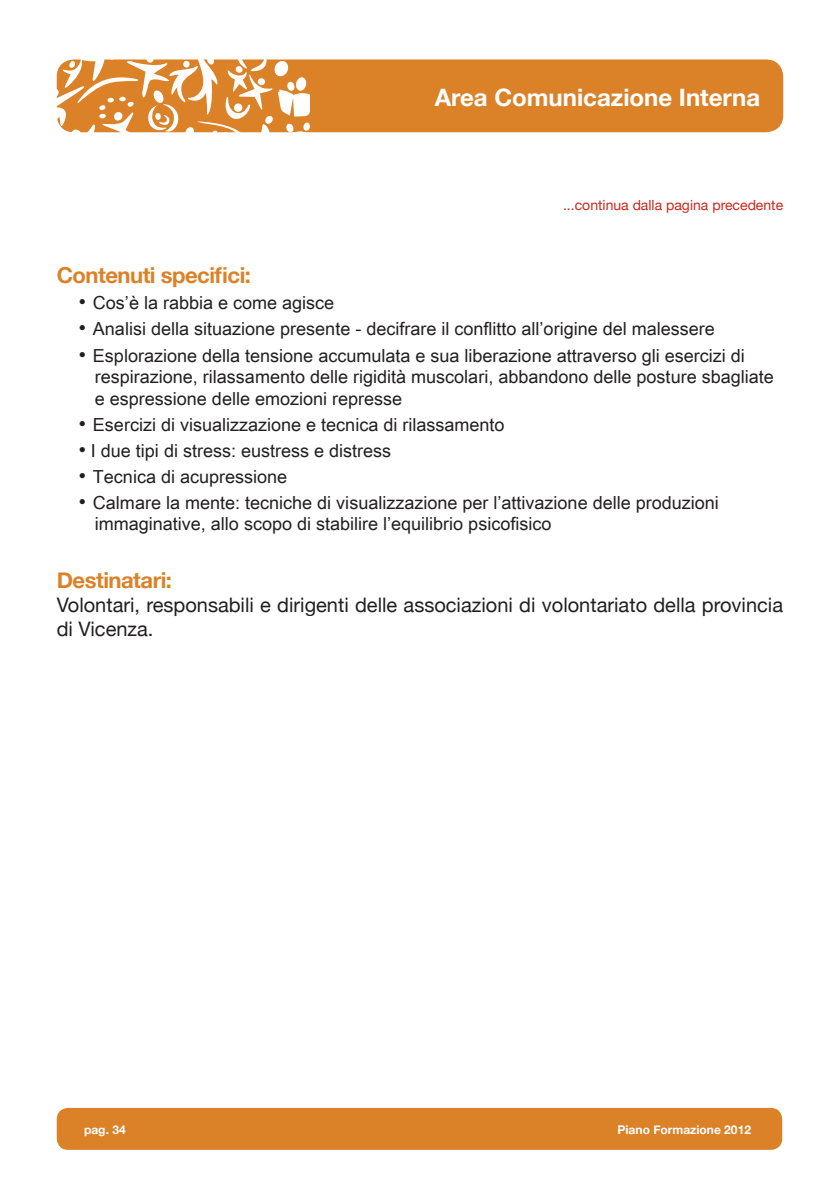
<style>
.page{position:relative;width:840px;height:1191px;background:#fff}
.page>*{position:absolute;margin:0;border:0;box-sizing:border-box;transform-origin:0 0}
.t1{font:700 24px "Helvetica Neue";color:#fff}
.t2{font:700 22px "Helvetica Neue";letter-spacing:-.02em;color:#db8229}
.t3{font:20px/24px "Helvetica Neue";color:#231f20}
.t4{font:18px/21.6px "Arial Unicode MS";color:#231f20}
.t5{font:14px "Helvetica Neue";color:#cc281c}
.t6{font:700 12px "Helvetica Neue";color:#fff}
</style>
<div class="page">
<div style="left:57px;top:1107px;width:724px;height:42px;background:#db8229;border-radius:11px"></div>
<div style="left:57px;top:59px;width:725px;height:73px;background:#db8229;border-radius:17px"></div>
<svg style="left:56px;top:59px;width:253px;height:74px"></svg>
<h1 class="t1" style="left:434px;top:82px;width:327px">Area Comunicazione Interna</h1>
<p class="t5" style="left:562px;top:197px;width:221px">...continua dalla pagina precedente</p>
<p class="t2" style="left:57px;top:262px;width:196px">Contenuti specifici:</p>
<p class="t4" style="left:79px;top:292px;width:257px"><sup>●</sup> Cos’è la rabbia e come agisce</p>
<p class="t4" style="left:79px;top:318px;width:637px"><sup>●</sup> Analisi della situazione presente - decifrare il conflitto all’origine del malessere</p>
<p class="t4" style="left:95px;top:344px;width:680px;text-indent:-16px"><sup>●</sup> Esplorazione della tensione accumulata e sua liberazione attraverso gli esercizi di respirazione, rilassamento delle rigidità muscolari, abbandono delle posture sbagliate e espressione delle emozioni represse</p>
<p class="t4" style="left:79px;top:413px;width:427px"><sup>●</sup> Esercizi di visualizzazione e tecnica di rilassamento</p>
<p class="t4" style="left:79px;top:439px;width:314px"><sup>●</sup> I due tipi di stress: eustress e distress</p>
<p class="t4" style="left:79px;top:465px;width:210px"><sup>●</sup> Tecnica di acupressione</p>
<p class="t4" style="left:95px;top:491px;width:625px;text-indent:-16px"><sup>●</sup> Calmare la mente: tecniche di visualizzazione per l’attivazione delle produzioni immaginative, allo scopo di stabilire l’equilibrio psicofisico</p>
<p class="t2" style="left:57px;top:567px;width:117px">Destinatari:</p>
<p class="t3" style="left:57px;top:593px;width:727px">Volontari, responsabili e dirigenti delle associazioni di volontariato della provincia di Vicenza.</p>
<p class="t6" style="left:84px;top:1122px;width:43px">pag. 34</p>
<p class="t6" style="left:617px;top:1122px;width:135px">Piano Formazione 2012</p>
</div>
